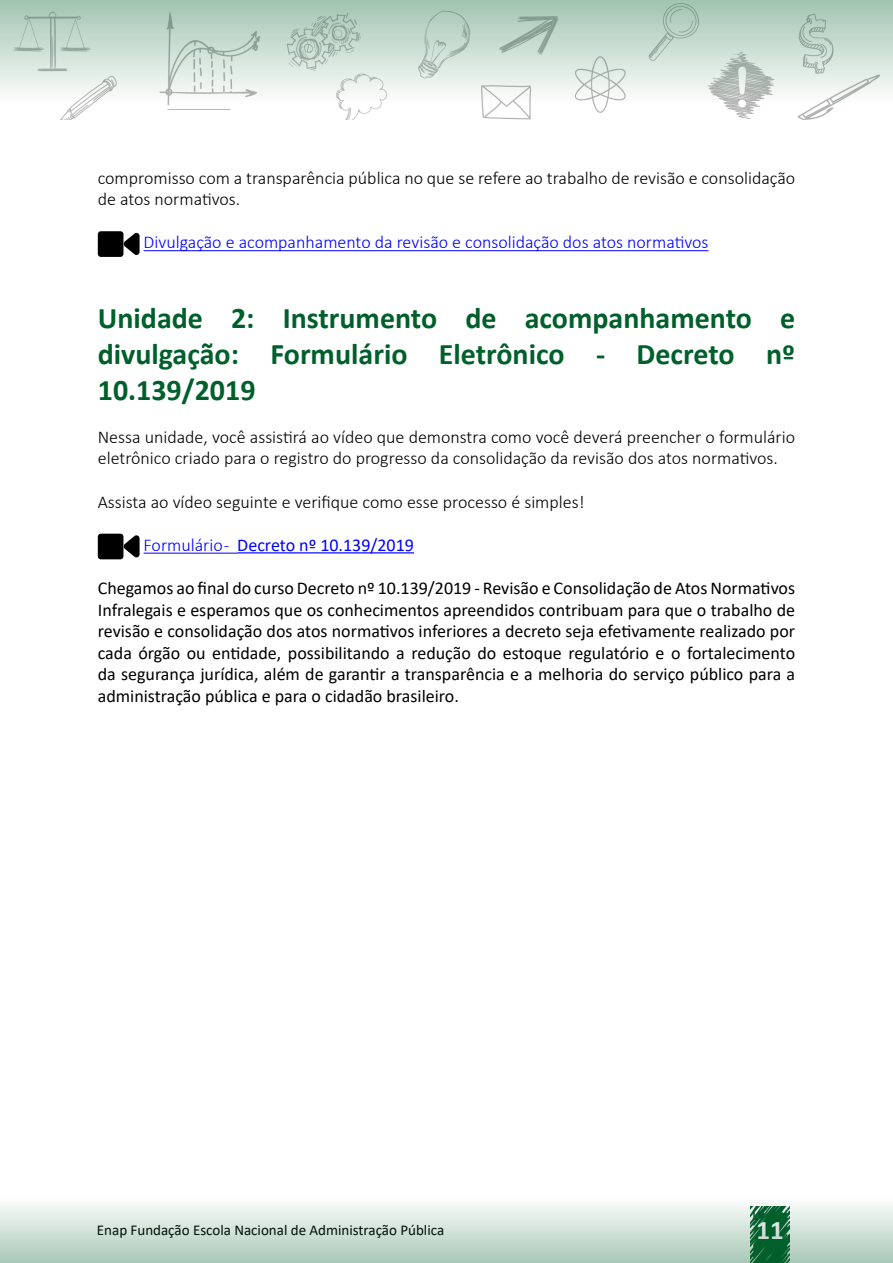
<style>
.page{position:relative;width:893px;height:1263px;background:#fff}
.page>*{position:absolute;margin:0;border:0;box-sizing:border-box;transform-origin:0 0}
.t1{font:700 30px/36px "Calibri";color:#005f2b;text-align:justify}
.t2{font:700 27px "Calibri";color:#fff}
.t3{font:18px/21.6px "Calibri";color:#000;text-align:justify}
.t4{font:300 18px/21.6px "Calibri";color:#000}
.t5{font:300 18px "Calibri";color:#00f}
.t6{font:18px "Calibri";color:#00f}
.t7{font:15px "Calibri";color:#000}
.s1{font-weight:300}
</style>
<div class="page">
<svg style="left:0;top:0;width:893px;height:120px"></svg>
<svg style="left:0;top:1205px;width:893px;height:58px;background:#c6dacf"></svg>
<hr style="left:144px;top:250px;width:564px;height:1px;background:#00f">
<hr style="left:144px;top:553px;width:93px;height:1px;background:#00f">
<hr style="left:237px;top:552px;width:177px;height:1px;background:#00f">
<div style="left:98px;top:231px;width:25px;height:26px;background:#000;border-radius:3px"></div>
<svg style="left:123px;top:232px;width:17px;height:24px"></svg>
<div style="left:98px;top:534px;width:25px;height:25px;background:#000;border-radius:3px"></div>
<svg style="left:123px;top:535px;width:17px;height:23px"></svg>
<p class="t4" style="left:98px;top:167px;width:699px">compromisso com a transparência pública no que se refere ao trabalho de revisão e consolidação de atos normativos.</p>
<p class="t5" style="left:144px;top:231px;width:566px">Divulgação e acompanhamento da revisão e consolidação dos atos normativos</p>
<h1 class="t1" style="left:98px;top:299px;width:699px">Unidade 2: Instrumento de acompanhamento e divulgação: Formulário Eletrônico - Decreto nº 10.139/2019</h1>
<p class="t4" style="left:98px;top:426px;width:699px">Nessa unidade, você assistirá ao vídeo que demonstra como você deverá preencher o formulário eletrônico criado para o registro do progresso da consolidação da revisão dos atos normativos.</p>
<p class="t4" style="left:98px;top:491px;width:488px">Assista ao vídeo seguinte e verifique como esse processo é simples!</p>
<p class="t6" style="left:144px;top:532px;width:272px"><span class="s1">Formulário -</span> Decreto nº 10.139/2019</p>
<p class="t3" style="left:98px;top:577px;width:699px">Chegamos ao final do curso Decreto nº 10.139/2019 - Revisão e Consolidação de Atos Normativos Infralegais e esperamos que os conhecimentos apreendidos contribuam para que o trabalho de revisão e consolidação dos atos normativos inferiores a decreto seja efetivamente realizado por cada órgão ou entidade, possibilitando a redução do estoque regulatório e o fortalecimento da segurança jurídica, além de garantir a transparência e a melhoria do serviço público para a administração pública e para o cidadão brasileiro.</p>
<p class="t7" style="left:97px;top:1220px;width:349px">Enap Fundação Escola Nacional de Administração Pública</p>
<h2 class="t2" style="left:757px;top:1210px;width:29px">11</h2>
</div>
